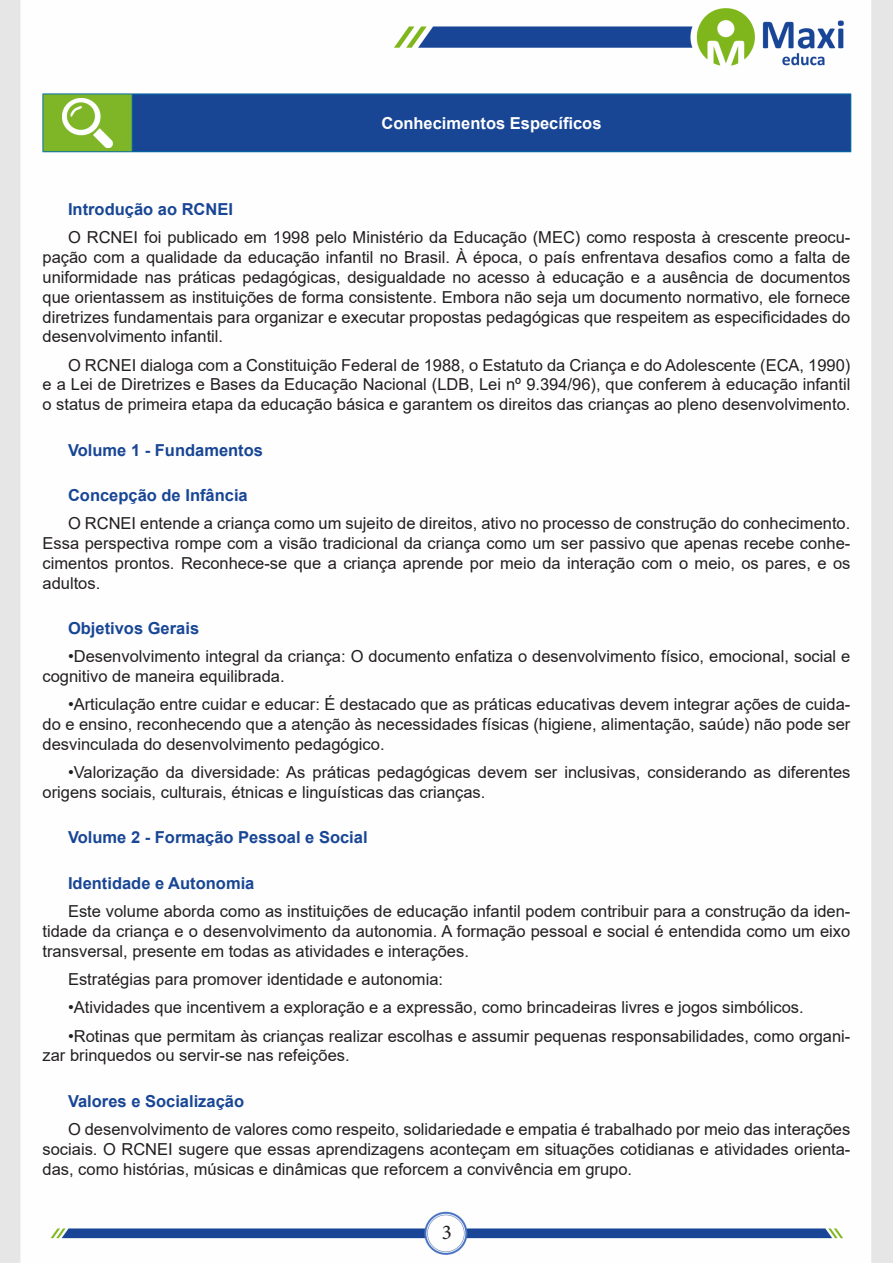
<style>
.page{position:relative;width:893px;height:1263px;background:#fff}
.page>*{position:absolute;margin:0;border:0;box-sizing:border-box;transform-origin:0 0}
.t1{font:21px "Minion Pro";color:#231f20}
.TEXTO_BASE{font:16.5px/19.8px "Arial";color:#231f20;text-align:justify}
.TEXTO_BASE-2{font:700 16.5px "Arial";color:#184695}
.CENTRALIZAR{font:700 16.5px "Arial";color:#fff}
</style>
<div class="page">
<img style="left:0;top:0;width:893px;height:1263px">
<div style="left:43px;top:94px;width:89px;height:58px;background:#7fb628"></div>
<div style="left:132px;top:94px;width:719px;height:58px;background:#184695"></div>
<hr style="left:43px;top:94px;width:89px;height:1px;background:#036ea6">
<hr style="left:43px;top:94px;width:1px;height:57px;background:#036ea6">
<hr style="left:43px;top:151px;width:89px;height:1px;background:#036ea6">
<hr style="left:132px;top:94px;width:719px;height:1px;background:#036ea6">
<hr style="left:132px;top:94px;width:1px;height:57px;background:#036ea6">
<hr style="left:850px;top:94px;width:1px;height:57px;background:#036ea6">
<hr style="left:132px;top:151px;width:719px;height:1px;background:#036ea6">
<img style="left:62px;top:98px;width:51px;height:49px">
<p class="CENTRALIZAR" style="left:381px;top:111px;width:222px">Conhecimentos Específicos</p>
<p class="TEXTO_BASE-2" style="left:68px;top:198px;width:167px">Introdução ao RCNEI</p>
<p class="TEXTO_BASE" style="left:43px;top:228px;width:809px;text-indent:26px">O RCNEI foi publicado em 1998 pelo Ministério da Educação (MEC) como resposta à crescente preocu&shy;pação com a qualidade da educação infantil no Brasil. À época, o país enfrentava desafios como a falta de uniformidade nas práticas pedagógicas, desigualdade no acesso à educação e a ausência de documentos que orientassem as instituições de forma consistente. Embora não seja um documento normativo, ele fornece diretrizes fundamentais para organizar e executar propostas pedagógicas que respeitem as especificidades do desenvolvimento infantil.</p>
<p class="TEXTO_BASE" style="left:43px;top:355px;width:809px;text-indent:26px">O RCNEI dialoga com a Constituição Federal de 1988, o Estatuto da Criança e do Adolescente (ECA, 1990) e a Lei de Diretrizes e Bases da Educação Nacional (LDB, Lei nº 9.394/96), que conferem à educação infantil o status de primeira etapa da educação básica e garantem os direitos das crianças ao pleno desenvolvimento.</p>
<p class="TEXTO_BASE-2" style="left:68px;top:438px;width:196px">Volume 1 - Fundamentos</p>
<p class="TEXTO_BASE-2" style="left:68px;top:483px;width:181px">Concepção de Infância</p>
<p class="TEXTO_BASE" style="left:43px;top:513px;width:809px;text-indent:26px">O RCNEI entende a criança como um sujeito de direitos, ativo no processo de construção do conhecimento.<br>Essa perspectiva rompe com a visão tradicional da criança como um ser passivo que apenas recebe conhe&shy;cimentos prontos. Reconhece-se que a criança aprende por meio da interação com o meio, os pares, e os adultos.</p>
<p class="TEXTO_BASE-2" style="left:68px;top:616px;width:133px">Objetivos Gerais</p>
<p class="TEXTO_BASE" style="left:43px;top:646px;width:809px;text-indent:26px">•Desenvolvimento integral da criança: O documento enfatiza o desenvolvimento físico, emocional, social e cognitivo de maneira equilibrada.</p>
<p class="TEXTO_BASE" style="left:43px;top:694px;width:809px;text-indent:26px">•Articulação entre cuidar e educar: É destacado que as práticas educativas devem integrar ações de cuida&shy;do e ensino, reconhecendo que a atenção às necessidades físicas (higiene, alimentação, saúde) não pode ser desvinculada do desenvolvimento pedagógico.</p>
<p class="TEXTO_BASE" style="left:43px;top:762px;width:809px;text-indent:26px">•Valorização da diversidade: As práticas pedagógicas devem ser inclusivas, considerando as diferentes origens sociais, culturais, étnicas e linguísticas das crianças.</p>
<p class="TEXTO_BASE-2" style="left:68px;top:826px;width:301px">Volume 2 - Formação Pessoal e Social</p>
<p class="TEXTO_BASE-2" style="left:68px;top:871px;width:188px">Identidade e Autonomia</p>
<p class="TEXTO_BASE" style="left:43px;top:901px;width:809px;text-indent:26px">Este volume aborda como as instituições de educação infantil podem contribuir para a construção da iden&shy;tidade da criança e o desenvolvimento da autonomia. A formação pessoal e social é entendida como um eixo transversal, presente em todas as atividades e interações.</p>
<p class="TEXTO_BASE" style="left:68px;top:969px;width:377px">Estratégias para promover identidade e autonomia:</p>
<p class="TEXTO_BASE" style="left:68px;top:997px;width:737px">•Atividades que incentivem a exploração e a expressão, como brincadeiras livres e jogos simbólicos.</p>
<p class="TEXTO_BASE" style="left:43px;top:1026px;width:809px;text-indent:26px">•Rotinas que permitam às crianças realizar escolhas e assumir pequenas responsabilidades, como organi&shy;zar brinquedos ou servir-se nas refeições.</p>
<p class="TEXTO_BASE-2" style="left:68px;top:1089px;width:178px">Valores e Socialização</p>
<p class="TEXTO_BASE" style="left:43px;top:1119px;width:809px;text-indent:26px">O desenvolvimento de valores como respeito, solidariedade e empatia é trabalhado por meio das interações sociais. O RCNEI sugere que essas aprendizagens aconteçam em situações cotidianas e atividades orienta&shy;das, como histórias, músicas e dinâmicas que reforcem a convivência em grupo.</p>
<p class="t1" style="left:442px;top:1218px;width:12px">3</p>
</div>
